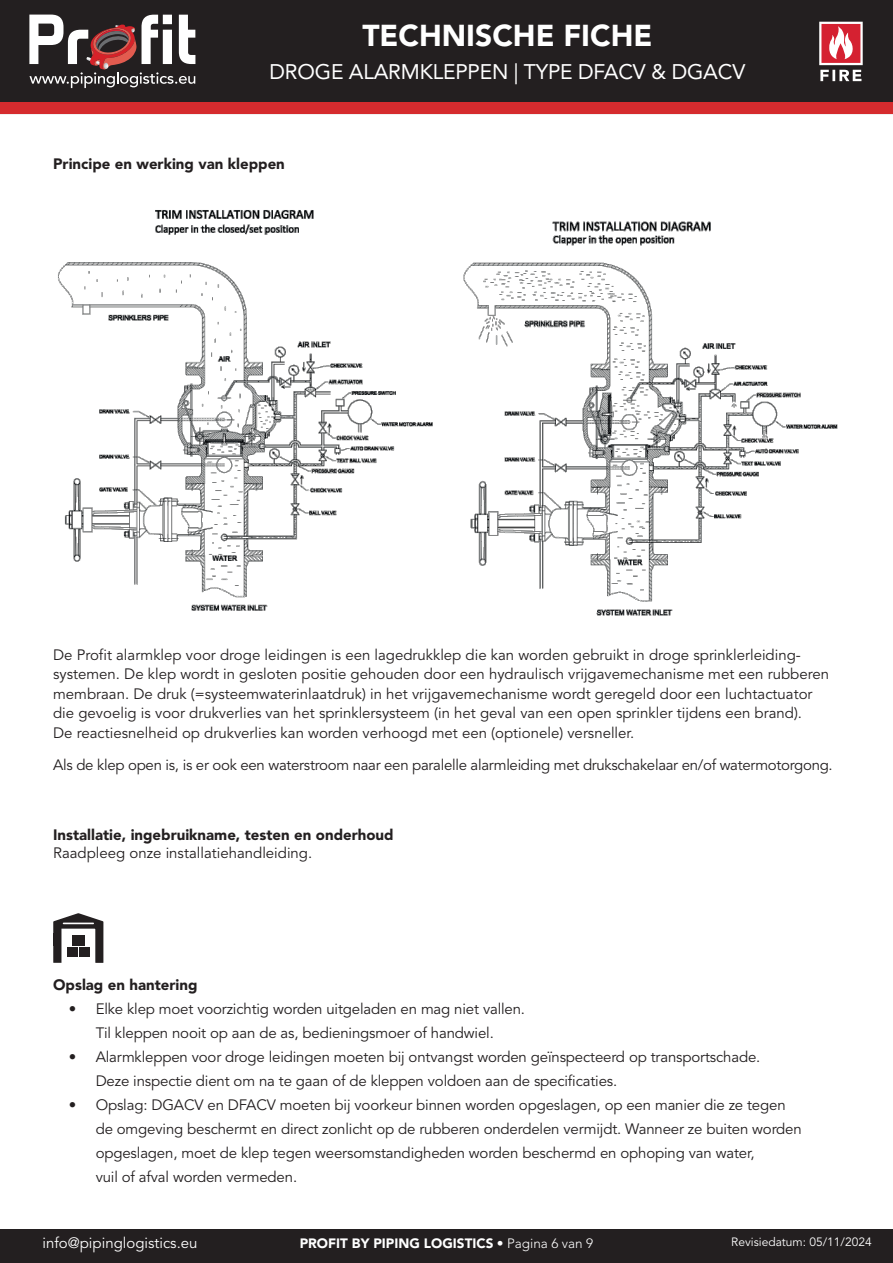
<style>
.page{position:relative;width:893px;height:1263px;background:#fff}
.page>*{position:absolute;margin:0;border:0;box-sizing:border-box;transform-origin:0 0}
.t1{font:900 30px "Avenir LT Std";color:#fff}
.t2{font:21px "Avenir LT Std";letter-spacing:-.01em;color:#fff}
.Lopende_tekst{font:15px/24px "Avenir LT Std";letter-spacing:-.01em;color:#231f20}
.Titles{font:900 15px "Avenir LT Std";color:#231f20}
.t3{font:15px "Avenir LT Std";color:#fff}
.t4{font:900 13.5px "Avenir LT Std";color:#fff}
.t5{font:12px "Avenir LT Std";color:#fff}
.s1{font-weight:300}
</style>
<div class="page">
<img style="left:58px;top:210px;width:375px;height:401px">
<img style="left:463px;top:221px;width:375px;height:395px">
<svg style="left:53px;top:913px;width:50px;height:50px"></svg>
<div style="left:53px;top:933px;width:8px;height:13px;background:#231f20"></div>
<div style="left:0;top:1229px;width:893px;height:34px;background:#231f20"></div>
<div style="left:0;top:0;width:893px;height:103px;background:#231f20"></div>
<svg style="left:29px;top:15px;width:166px;height:73px"></svg>
<div style="left:0;top:103px;width:893px;height:11px;background:#d52b2e"></div>
<svg style="left:819px;top:22px;width:44px;height:59px"></svg>
<h1 class="t1" style="left:362px;top:17px;width:291px">TECHNISCHE FICHE</h1>
<h2 class="t2" style="left:270px;top:59px;width:477px">DROGE ALARMKLEPPEN | TYPE DFACV &amp; DGACV</h2>
<p class="Titles" style="left:53px;top:154px;width:233px">Principe en werking van kleppen</p>
<p class="Lopende_tekst" style="left:53px;top:645px;width:777px;line-height:19.5px">De Profit alarmklep voor droge leidingen is een lagedrukklep die kan worden gebruikt in droge sprinklerleiding&shy;systemen. De klep wordt in gesloten positie gehouden door een hydraulisch vrijgavemechanisme met een rubberen membraan. De druk (=systeemwaterinlaatdruk) in het vrijgavemechanisme wordt geregeld door een luchtactuator die gevoelig is voor drukverlies van het sprinklersysteem (in het geval van een open sprinkler tijdens een brand).<br>De reactiesnelheid op drukverlies kan worden verhoogd met een (optionele) versneller.</p>
<p class="Lopende_tekst" style="left:53px;top:753px;width:781px">Als de klep open is, is er ook een waterstroom naar een paralelle alarmleiding met drukschakelaar en/of watermotorgong.</p>
<p class="Titles" style="left:53px;top:826px;width:342px">Installatie, ingebruikname, testen en onderhoud</p>
<p class="Lopende_tekst" style="left:53px;top:842px;width:261px">Raadpleeg onze installatiehandleiding.</p>
<p class="Titles" style="left:53px;top:976px;width:146px">Opslag en hantering</p>
<p class="Lopende_tekst" style="left:69px;top:997px;width:458px;text-align:center">• Elke klep moet voorzichtig worden uitgeladen en mag niet vallen.<br>Til kleppen nooit op aan de as, bedieningsmoer of handwiel.</p>
<p class="Lopende_tekst" style="left:96px;top:1045px;width:666px;text-indent:-27px">• Alarmkleppen voor droge leidingen moeten bij ontvangst worden geïnspecteerd op transportschade.<br>Deze inspectie dient om na te gaan of de kleppen voldoen aan de specificaties.</p>
<p class="Lopende_tekst" style="left:96px;top:1093px;width:708px;text-indent:-27px">• Opslag: DGACV en DFACV moeten bij voorkeur binnen worden opgeslagen, op een manier die ze tegen de omgeving beschermt en direct zonlicht op de rubberen onderdelen vermijdt. Wanneer ze buiten worden opgeslagen, moet de klep tegen weersomstandigheden worden beschermd en ophoping van water,<br>vuil of afval worden vermeden.</p>
<p class="t3" style="left:43px;top:1234px;width:157px">info@pipinglogistics.eu</p>
<p class="t4" style="left:300px;top:1235px;width:295px">PROFIT BY PIPING LOGISTICS <span class="s1">• Pagina 6 van 9</span></p>
<p class="t5" style="left:731px;top:1235px;width:142px">Revisiedatum: 05/11/2024</p>
</div>
